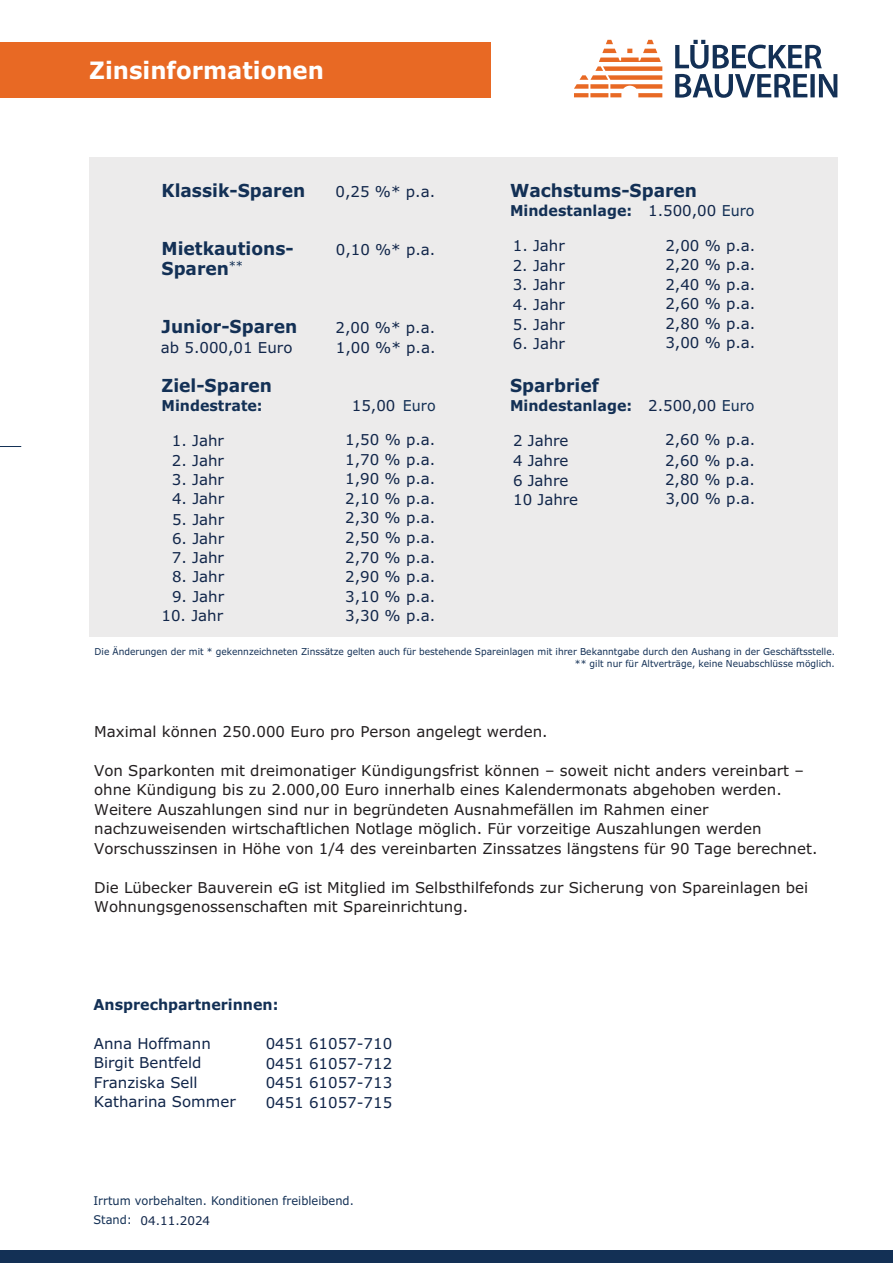
<style>
.page{position:relative;width:893px;height:1263px;background:#fff}
.page>*{position:absolute;margin:0;border:0;box-sizing:border-box;transform-origin:0 0}
.t1{font:700 24px "Verdana";color:#fff;scale:.95 1}
.t2{font:700 18px/19.5px "Verdana";color:#133055;scale:.95 1}
.t3{font:15px/19.5px "Verdana";color:#231f20}
.t4{font:15px/19.5px "Verdana";color:#11264a;text-align:justify}
.t5{font:700 15px "Verdana";color:#133055;scale:.95 1}
.t6{font:15px "Verdana";color:#133055;scale:.95 1}
.t7{font:12px/19.5px "Verdana";color:#133055;scale:.95 1}
.t8{font:12px "Verdana";color:#11264a}
.t9{font:9.45px/12px "Verdana";color:#133055;text-align:right;scale:.95 1}
.s1{color:#133055}
.s2{color:#fff}
</style>
<div class="page">
<div style="left:89px;top:158px;width:748px;height:479px;background:#ecebeb"></div>
<svg style="left:0;top:446px;width:21px;height:1px"></svg>
<div style="left:0;top:43px;width:491px;height:55px;background:#e86924"></div>
<div style="left:0;top:1250px;width:893px;height:13px;background:#133055"></div>
<svg style="left:574px;top:40px;width:88px;height:57px"></svg>
<svg style="left:675px;top:40px;width:162px;height:58px"></svg>
<h1 class="t1" style="left:89px;top:61px;width:249px">Zinsinformationen</h1>
<p class="t2" style="left:162px;top:182px;width:153px">Klassik-Sparen</p>
<p class="t4" style="left:336px;top:183px;width:101px">0,25 %* p.a.</p>
<p class="t2" style="left:510px;top:182px;width:198px">Wachstums-Sparen</p>
<p class="t5" style="left:510px;top:205px;width:130px">Mindestanlage:</p>
<p class="t4" style="left:648px;top:202px;width:108px">1.500,00 <span class="s1">Euro</span></p>
<p class="t4" style="left:513px;top:237px;width:54px">1. Jahr</p>
<p class="t4" style="left:513px;top:257px;width:54px">2. Jahr</p>
<p class="t4" style="left:513px;top:276px;width:54px">3. Jahr</p>
<p class="t4" style="left:513px;top:296px;width:54px">4. Jahr</p>
<p class="t4" style="left:513px;top:316px;width:54px">5. Jahr</p>
<p class="t4" style="left:513px;top:335px;width:54px">6. Jahr</p>
<p class="t4" style="left:336px;top:241px;width:101px">0,10 %* p.a.</p>
<p class="t4" style="left:665px;top:237px;width:92px">2,00 % p.a.<br>2,20 % p.a.<br>2,40 % p.a.<br>2,60 % p.a.<br>2,80 % p.a.<br>3,00 % p.a.</p>
<p class="t2" style="left:162px;top:241px;width:141px">Mietkautions-<br>Sparen</p>
<p class="t7" style="left:229px;top:257px;width:17px">**</p>
<p class="t2" style="left:162px;top:318px;width:144px">Junior-Sparen</p>
<p class="t4" style="left:336px;top:319px;width:101px">2,00 %* p.a.</p>
<p class="t4" style="left:161px;top:339px;width:133px">ab 5.000,01 Euro</p>
<p class="t4" style="left:336px;top:339px;width:101px">1,00 %* p.a.</p>
<p class="t2" style="left:162px;top:377px;width:118px">Ziel-Sparen</p>
<p class="t5" style="left:162px;top:400px;width:108px">Mindestrate:</p>
<p class="t6" style="left:403px;top:400px;width:36px">Euro</p>
<p class="t4" style="left:352px;top:397px;width:45px">15,00</p>
<p class="t4" style="left:345px;top:432px;width:92px">1,50 % p.a.<br>1,70 % p.a.<br>1,90 % p.a.<br>2,10 % p.a.<br>2,30 % p.a.<br>2,50 % p.a.<br>2,70 % p.a.<br>2,90 % p.a.<br>3,10 % p.a.<br>3,30 % p.a.</p>
<p class="t4" style="left:172px;top:432px;width:54px">1. Jahr</p>
<p class="t4" style="left:172px;top:452px;width:54px">2. Jahr</p>
<p class="t4" style="left:172px;top:471px;width:54px">3. Jahr</p>
<p class="t4" style="left:172px;top:491px;width:54px">4. Jahr</p>
<p class="t4" style="left:172px;top:511px;width:54px">5. Jahr</p>
<p class="t4" style="left:172px;top:530px;width:54px">6. Jahr</p>
<p class="t4" style="left:172px;top:549px;width:54px">7. Jahr</p>
<p class="t4" style="left:172px;top:568px;width:54px">8. Jahr</p>
<p class="t4" style="left:172px;top:588px;width:54px">9. Jahr</p>
<p class="t4" style="left:162px;top:607px;width:63px">10. Jahr</p>
<p class="t2" style="left:510px;top:377px;width:95px">Sparbrief</p>
<p class="t5" style="left:510px;top:400px;width:130px">Mindestanlage:</p>
<p class="t4" style="left:648px;top:397px;width:108px">2.500,00 <span class="s1">Euro</span></p>
<p class="t4" style="left:513px;top:432px;width:67px;text-align:left">2 Jahre<br>4 Jahre<br>6 Jahre<br>10 Jahre</p>
<p class="t4" style="left:665px;top:432px;width:92px">2,60 % p.a.<br>2,60 % p.a.<br>2,80 % p.a.<br>3,00 % p.a.</p>
<p class="t9" style="left:95px;top:646px;width:781px">Die Änderungen der mit * gekennzeichneten Zinssätze gelten auch für bestehende Spareinlagen mit ihrer Bekanntgabe durch den Aushang in der Geschäftsstelle. ** gilt nur für Altverträge, keine Neuabschlüsse möglich.</p>
<p class="t3" style="left:94px;top:723px;width:455px">Maximal können 250.000 Euro pro Person angelegt werden.</p>
<p class="t3" style="left:94px;top:762px;width:725px">Von Sparkonten mit dreimonatiger Kündigungsfrist können – soweit nicht anders vereinbart – ohne Kündigung bis zu 2.000,00 Euro innerhalb eines Kalendermonats abgehoben werden.<br>Weitere Auszahlungen sind nur in begründeten Ausnahmefällen im Rahmen einer nachzuweisenden wirtschaftlichen Notlage möglich. Für vorzeitige Auszahlungen werden Vorschusszinsen in Höhe von 1/4 des vereinbarten Zinssatzes längstens für 90 Tage berechnet.</p>
<p class="t3" style="left:94px;top:879px;width:715px">Die Lübecker Bauverein eG ist Mitglied im Selbsthilfefonds zur Sicherung von Spareinlagen bei<br>Wohnungsgenossenschaften mit Spareinrichtung.</p>
<p class="t5" style="left:94px;top:999px;width:196px">Ansprechpartnerinnen:</p>
<p class="t4" style="left:94px;top:1035px;width:143px;text-align:left">Anna Hoffmann<br>Birgit Bentfeld<br>Franziska Sell<br>Katharina Sommer</p>
<p class="t4" style="left:266px;top:1035px;width:128px">0451 61057-710<br>0451 61057-712<br>0451 61057-713<br>0451 61057-715</p>
<p class="t7" style="left:94px;top:1192px;width:276px">Irrtum vorbehalten. Konditionen freibleibend.<br>Stand: <span class="s2">15.05.2013</span></p>
<p class="t8" style="left:140px;top:1216px;width:71px">04.11.2024</p>
</div>
